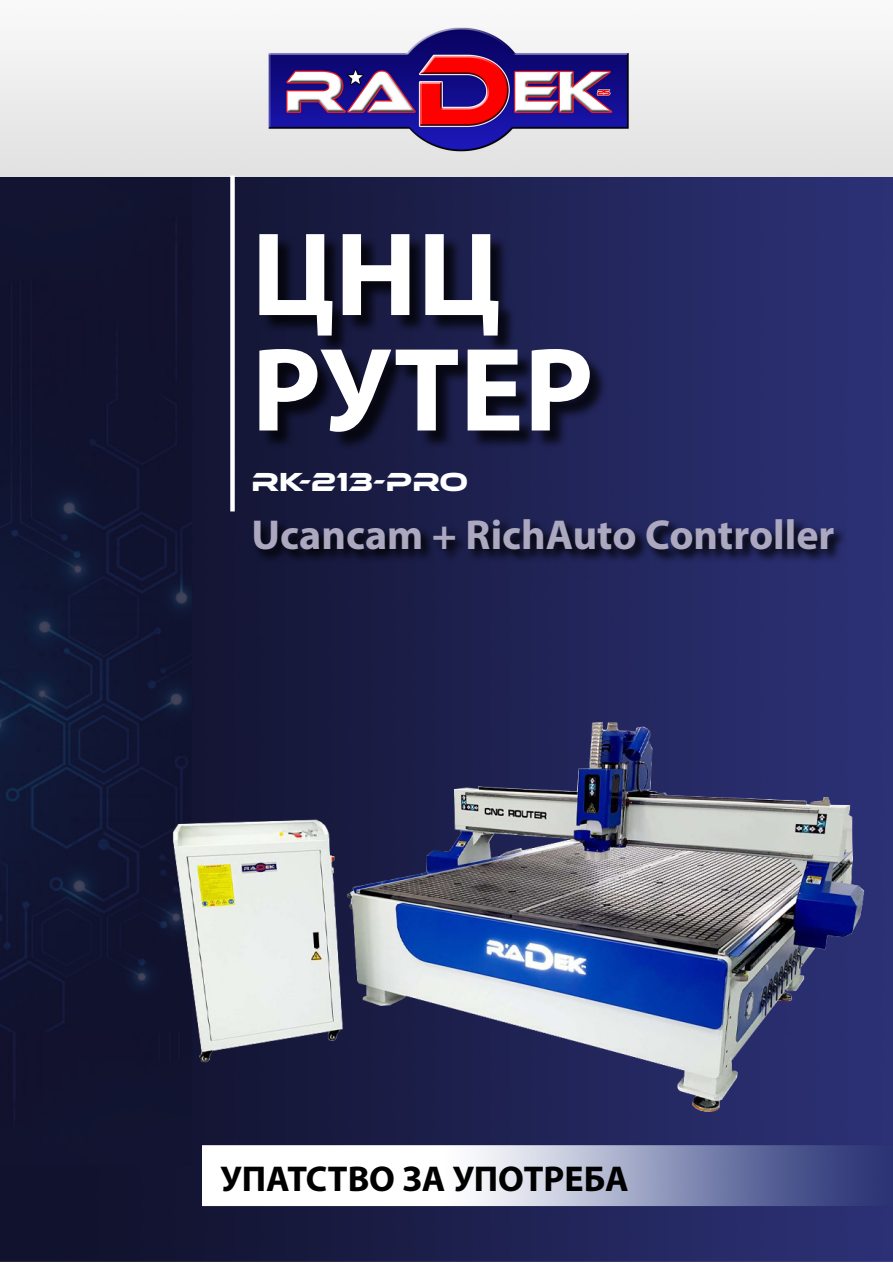
<style>
.page{position:relative;width:893px;height:1263px;background:#fff}
.page>*{position:absolute;margin:0;border:0;box-sizing:border-box;transform-origin:0 0}
.t1{font:700 120px/115.5px "Myriad Pro";color:#fff}
.t2{font:700 42px "Myriad Pro";color:#aca8bf}
.t3{font:700 36px "Myriad Pro";color:#000}
.t4{font:27px "Ethnocentric Rg";color:#fff}
</style>
<div class="page">
<img style="left:0;top:27px;width:893px;height:1235px">
<div style="left:261px;top:236px;width:347px;height:214px;background:#000;opacity:.75"></div>
<div style="left:230px;top:175px;width:5px;height:336px;background:#fff"></div>
<img style="left:166px;top:585px;width:700px;height:584px">
<svg style="left:252px;top:517px;width:596px;height:47px;background:#171a3f"></svg>
<h1 class="t1" style="left:251px;top:213px;width:344px">ЦНЦ<br>РУТЕР</h1>
<p class="t4" style="left:251px;top:466px;width:218px">RK-213-PRO</p>
<p class="t2" style="left:251px;top:507px;width:584px">Ucancam + RichAuto Controller</p>
<p class="t3" style="left:220px;top:1155px;width:410px">УПАТСТВО ЗА УПОТРЕБА</p>
</div>
